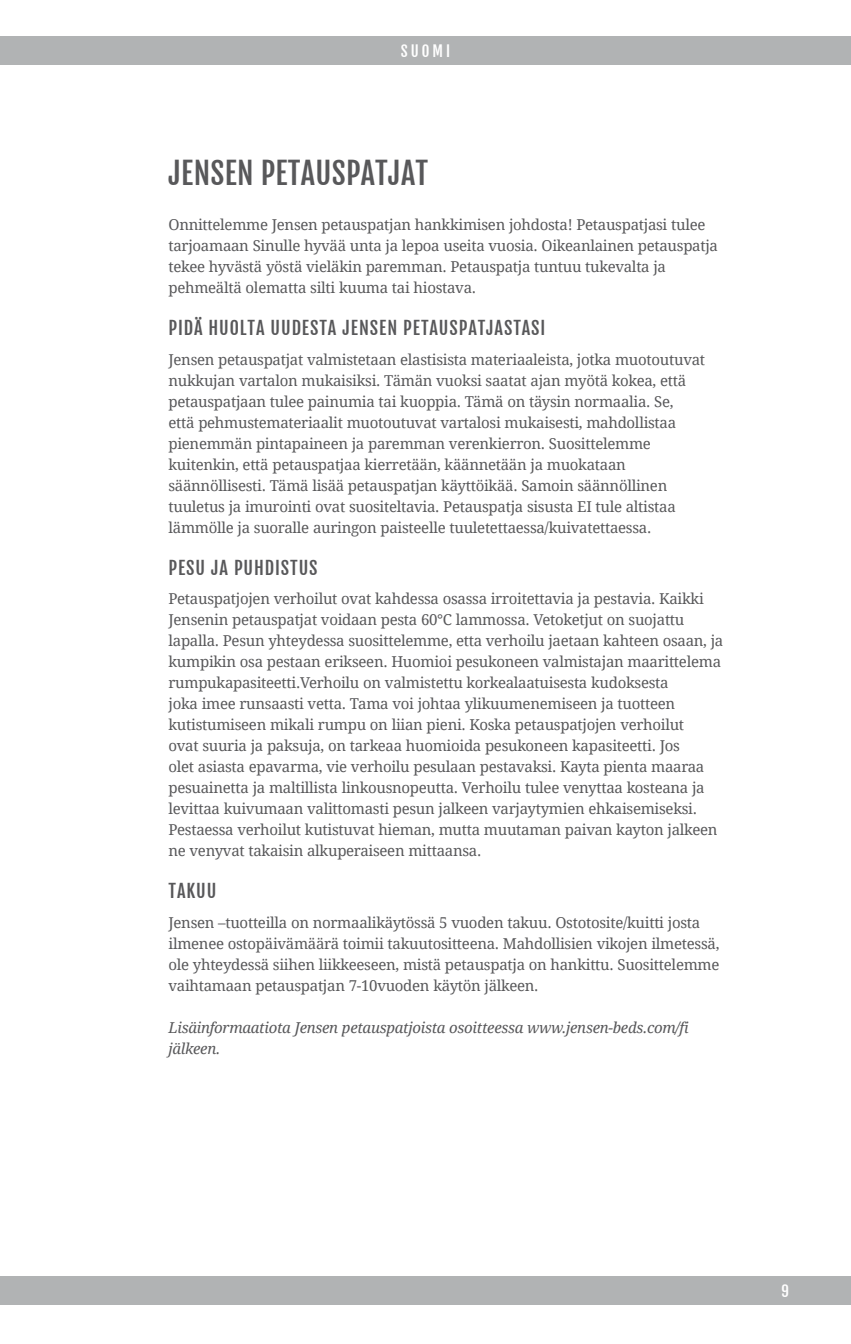
<style>
.page{position:relative;width:851px;height:1344px;background:#fff}
.page>*{position:absolute;margin:0;border:0;box-sizing:border-box;transform-origin:0 0}
.t1{font:30px "Fjalla One";letter-spacing:.01em;color:#58585a}
.t2{font:18px "Fjalla One";letter-spacing:.05em;color:#58585a}
.t3{font:15px/21px "Droid Serif";letter-spacing:-.02em;color:#58585a}
.t4{font:italic 15px/21px "Droid Serif";letter-spacing:-.02em;color:#58585a}
.t5{font:15px "Fjalla One";letter-spacing:.2em;color:#fff}
</style>
<div class="page">
<div style="left:0;top:36px;width:850px;height:28px;background:#b1b3b4"></div>
<div style="left:0;top:1276px;width:850px;height:28px;background:#b1b3b4"></div>
<p class="t5" style="left:401px;top:42px;width:51px">SUOMI</p>
<p class="t1" style="left:168px;top:155px;width:261px">JENSEN PETAUSPATJAT</p>
<p class="t3" style="left:168px;top:214px;width:551px">Onnittelemme Jensen petauspatjan hankkimisen johdosta! Petauspatjasi tulee tarjoamaan Sinulle hyvää unta ja lepoa useita vuosia. Oikeanlainen petauspatja tekee hyvästä yöstä vieläkin paremman. Petauspatja tuntuu tukevalta ja pehmeältä olematta silti kuuma tai hiostava.</p>
<p class="t2" style="left:168px;top:317px;width:378px">PIDÄ HUOLTA UUDESTA JENSEN PETAUSPATJASTASI</p>
<p class="t3" style="left:168px;top:348px;width:538px">Jensen petauspatjat valmistetaan elastisista materiaaleista, jotka muotoutuvat nukkujan vartalon mukaisiksi. Tämän vuoksi saatat ajan myötä kokea, että petauspatjaan tulee painumia tai kuoppia. Tämä on täysin normaalia. Se,<br>että pehmustemateriaalit muotoutuvat vartalosi mukaisesti, mahdollistaa pienemmän pintapaineen ja paremman verenkierron. Suosittelemme kuitenkin, että petauspatjaa kierretään, käännetään ja muokataan säännöllisesti. Tämä lisää petauspatjan käyttöikää. Samoin säännöllinen tuuletus ja imurointi ovat suositeltavia. Petauspatja sisusta EI tule altistaa lämmölle ja suoralle auringon paisteelle tuuletettaessa/kuivatettaessa.</p>
<p class="t2" style="left:168px;top:556px;width:151px">PESU JA PUHDISTUS</p>
<p class="t3" style="left:168px;top:588px;width:536px">Petauspatjojen verhoilut ovat kahdessa osassa irroitettavia ja pestavia. Kaikki</p>
<p class="t3" style="left:168px;top:609px;width:556px">Jensenin petauspatjat voidaan pesta 60°C lammossa. Vetoketjut on suojattu lapalla. Pesun yhteydessa suosittelemme, etta verhoilu jaetaan kahteen osaan, ja kumpikin osa pestaan erikseen. Huomioi pesukoneen valmistajan maarittelema rumpukapasiteetti.Verhoilu on valmistettu korkealaatuisesta kudoksesta<br>joka imee runsaasti vetta. Tama voi johtaa ylikuumenemiseen ja tuotteen kutistumiseen mikali rumpu on liian pieni. Koska petauspatjojen verhoilut<br>ovat suuria ja paksuja, on tarkeaa huomioida pesukoneen kapasiteetti. Jos<br>olet asiasta epavarma, vie verhoilu pesulaan pestavaksi. Kayta pienta maaraa pesuainetta ja maltillista linkousnopeutta. Verhoilu tulee venyttaa kosteana ja levittaa kuivumaan valittomasti pesun jalkeen varjaytymien ehkaisemiseksi.<br>Pestaessa verhoilut kutistuvat hieman, mutta muutaman paivan kayton jalkeen ne venyvat takaisin alkuperaiseen mittaansa.</p>
<p class="t2" style="left:168px;top:880px;width:49px">TAKUU</p>
<p class="t3" style="left:168px;top:911px;width:552px">Jensen –tuotteilla on normaalikäytössä 5 vuoden takuu. Ostotosite/kuitti josta ilmenee ostopäivämäärä toimii takuutositteena. Mahdollisien vikojen ilmetessä, ole yhteydessä siihen liikkeeseen, mistä petauspatja on hankittu. Suosittelemme vaihtamaan petauspatjan 7-10vuoden käytön jälkeen.</p>
<p class="t4" style="left:168px;top:1017px;width:521px">Lisäinformaatiota Jensen petauspatjoista osoitteessa www.jensen-beds.com/fi jälkeen.</p>
<p class="t5" style="left:781px;top:1282px;width:9px">9</p>
</div>
